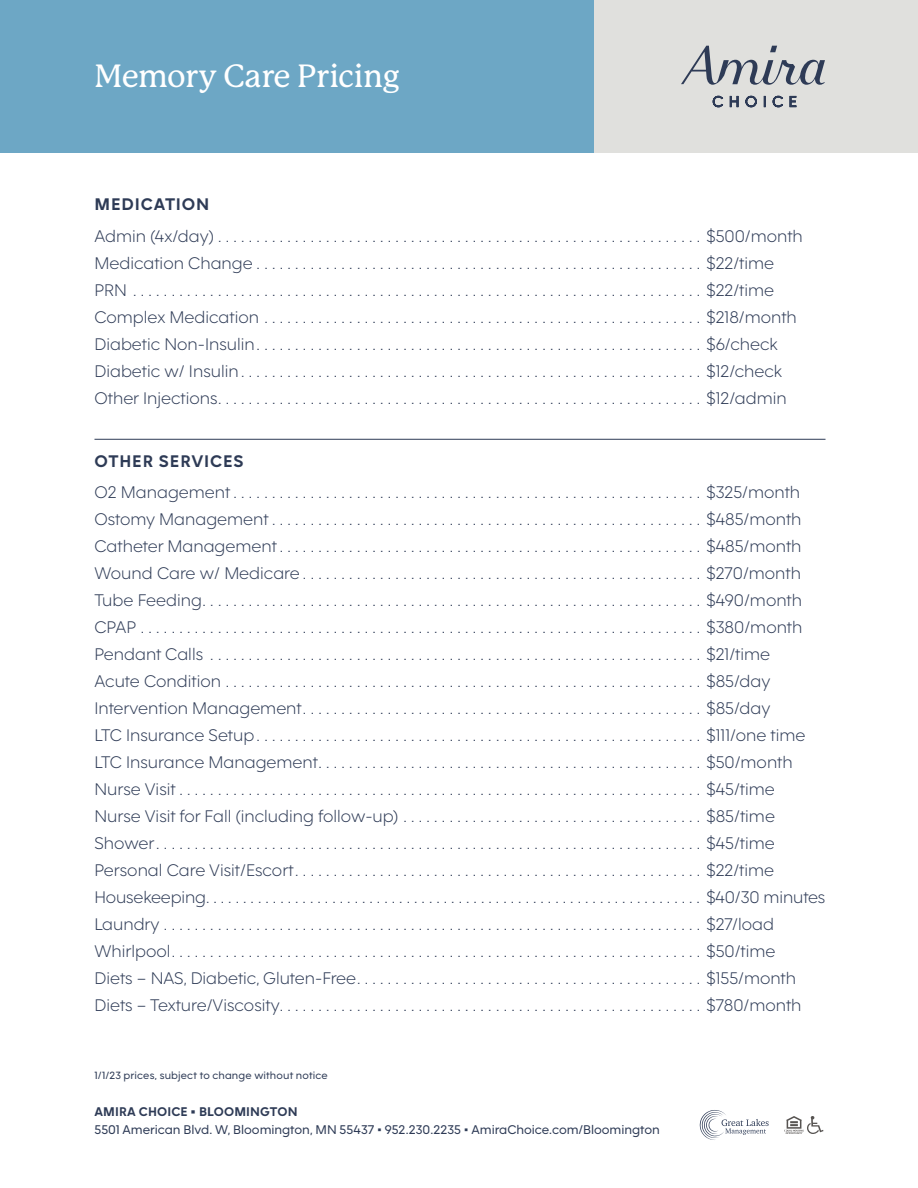
<style>
.page{position:relative;width:918px;height:1188px;background:#fff}
.page>*{position:absolute;margin:0;border:0;box-sizing:border-box;transform-origin:0 0}
.t1{font:500 31.5px "P Mackinac Pro";letter-spacing:-.01em;color:#fff}
.Text_list{font:300 18px "F37 Moon";color:#2e3b56}
.Subhead{font:700 18px "F37 Moon";letter-spacing:.05em;color:#2e3b56}
.Subhead_no_rule{font:700 18px "F37 Moon";letter-spacing:.05em;color:#2e3b56}
.t2{font:13.5px "F37 Moon";color:#2e3b56}
.t3{font:700 13.5px "F37 Moon";letter-spacing:.01em;color:#2e3b56}
.t4{font:11.25px "F37 Moon";letter-spacing:.015em;color:#2e3b56}
</style>
<div class="page">
<svg style="left:784px;top:1116px;width:40px;height:18px"></svg>
<svg style="left:700px;top:1110px;width:69px;height:30px"></svg>
<hr style="left:94px;top:439px;width:732px;height:1px;background:#2e3b56">
<div style="left:0;top:0;width:594px;height:153px;background:#6da7c5"></div>
<div style="left:594px;top:0;width:324px;height:153px;background:#e0e0dd"></div>
<svg style="left:681px;top:46px;width:144px;height:61px"></svg>
<p class="t1" style="left:94px;top:58px;width:307px">Memory Care Pricing</p>
<p class="Subhead_no_rule" style="left:94px;top:193px;width:116px">MEDICATION</p>
<p class="Text_list" style="left:94px;top:225px;width:710px">Admin (4x/day) ...............................................................$500/month</p>
<p class="Text_list" style="left:94px;top:252px;width:681px">Medication Change . . . . . . . . . . . . . . . . . . . . . . . . . . . . . . . . . . . . . . . . . . . . . . . . . . . . . . . . . . $22/time</p>
<p class="Text_list" style="left:94px;top:279px;width:681px">PRN . . . . . . . . . . . . . . . . . . . . . . . . . . . . . . . . . . . . . . . . . . . . . . . . . . . . . . . . . . . . . . . . . . . . . . . . . . $22/time</p>
<p class="Text_list" style="left:94px;top:306px;width:704px">Complex Medication . . . . . . . . . . . . . . . . . . . . . . . . . . . . . . . . . . . . . . . . . . . . . . . . . . . . . . . . . $218/month</p>
<p class="Text_list" style="left:94px;top:333px;width:685px">Diabetic Non-Insulin . . . . . . . . . . . . . . . . . . . . . . . . . . . . . . . . . . . . . . . . . . . . . . . . . . . . . . . . . . $6/check</p>
<p class="Text_list" style="left:94px;top:360px;width:689px">Diabetic w/ Insulin . . . . . . . . . . . . . . . . . . . . . . . . . . . . . . . . . . . . . . . . . . . . . . . . . . . . . . . . . . . . $12/check</p>
<p class="Text_list" style="left:94px;top:387px;width:694px">Other Injections . . . . . . . . . . . . . . . . . . . . . . . . . . . . . . . . . . . . . . . . . . . . . . . . . . . . . . . . . . . . . . . $12/admin</p>
<p class="Subhead" style="left:94px;top:450px;width:151px">OTHER SERVICES</p>
<p class="Text_list" style="left:94px;top:482px;width:707px">O2 Management . . . . . . . . . . . . . . . . . . . . . . . . . . . . . . . . . . . . . . . . . . . . . . . . . . . . . . . . . . . . . $325/month</p>
<p class="Text_list" style="left:94px;top:509px;width:709px">Ostomy Management . . . . . . . . . . . . . . . . . . . . . . . . . . . . . . . . . . . . . . . . . . . . . . . . . . . . . . . . $485/month</p>
<p class="Text_list" style="left:94px;top:536px;width:709px">Catheter Management . . . . . . . . . . . . . . . . . . . . . . . . . . . . . . . . . . . . . . . . . . . . . . . . . . . . . . . $485/month</p>
<p class="Text_list" style="left:94px;top:563px;width:708px">Wound Care w/ Medicare . . . . . . . . . . . . . . . . . . . . . . . . . . . . . . . . . . . . . . . . . . . . . . . . . . . . $270/month</p>
<p class="Text_list" style="left:94px;top:590px;width:709px">Tube Feeding . . . . . . . . . . . . . . . . . . . . . . . . . . . . . . . . . . . . . . . . . . . . . . . . . . . . . . . . . . . . . . . . . $490/month</p>
<p class="Text_list" style="left:94px;top:617px;width:709px">CPAP . . . . . . . . . . . . . . . . . . . . . . . . . . . . . . . . . . . . . . . . . . . . . . . . . . . . . . . . . . . . . . . . . . . . . . . . . $380/month</p>
<p class="Text_list" style="left:94px;top:644px;width:677px">Pendant Calls . . . . . . . . . . . . . . . . . . . . . . . . . . . . . . . . . . . . . . . . . . . . . . . . . . . . . . . . . . . . . . . . $21/time</p>
<p class="Text_list" style="left:94px;top:671px;width:678px">Acute Condition . . . . . . . . . . . . . . . . . . . . . . . . . . . . . . . . . . . . . . . . . . . . . . . . . . . . . . . . . . . . . . $85/day</p>
<p class="Text_list" style="left:94px;top:698px;width:678px">Intervention Management . . . . . . . . . . . . . . . . . . . . . . . . . . . . . . . . . . . . . . . . . . . . . . . . . . . . $85/day</p>
<p class="Text_list" style="left:94px;top:725px;width:713px">LTC Insurance Setup . . . . . . . . . . . . . . . . . . . . . . . . . . . . . . . . . . . . . . . . . . . . . . . . . . . . . . . . . . $111/one time</p>
<p class="Text_list" style="left:94px;top:752px;width:700px">LTC Insurance Management . . . . . . . . . . . . . . . . . . . . . . . . . . . . . . . . . . . . . . . . . . . . . . . . . . $50/month</p>
<p class="Text_list" style="left:94px;top:779px;width:682px">Nurse Visit . . . . . . . . . . . . . . . . . . . . . . . . . . . . . . . . . . . . . . . . . . . . . . . . . . . . . . . . . . . . . . . . . . . . $45/time</p>
<p class="Text_list" style="left:94px;top:806px;width:682px">Nurse Visit for Fall (including follow-up) . . . . . . . . . . . . . . . . . . . . . . . . . . . . . . . . . . . . . . . $85/time</p>
<p class="Text_list" style="left:94px;top:833px;width:682px">Shower . . . . . . . . . . . . . . . . . . . . . . . . . . . . . . . . . . . . . . . . . . . . . . . . . . . . . . . . . . . . . . . . . . . . . . . $45/time</p>
<p class="Text_list" style="left:94px;top:860px;width:681px">Personal Care Visit/Escort . . . . . . . . . . . . . . . . . . . . . . . . . . . . . . . . . . . . . . . . . . . . . . . . . . . . . $22/time</p>
<p class="Text_list" style="left:94px;top:887px;width:732px">Housekeeping................................................................... $40/30 minutes</p>
<p class="Text_list" style="left:94px;top:914px;width:681px">Laundry . . . . . . . . . . . . . . . . . . . . . . . . . . . . . . . . . . . . . . . . . . . . . . . . . . . . . . . . . . . . . . . . . . . . . . $27/load</p>
<p class="Text_list" style="left:94px;top:941px;width:683px">Whirlpool . . . . . . . . . . . . . . . . . . . . . . . . . . . . . . . . . . . . . . . . . . . . . . . . . . . . . . . . . . . . . . . . . . . . . $50/time</p>
<p class="Text_list" style="left:94px;top:968px;width:703px">Diets – NAS, Diabetic, Gluten-Free . . . . . . . . . . . . . . . . . . . . . . . . . . . . . . . . . . . . . . . . . . . . . $155/month</p>
<p class="Text_list" style="left:94px;top:995px;width:709px">Diets – Texture/Viscosity . . . . . . . . . . . . . . . . . . . . . . . . . . . . . . . . . . . . . . . . . . . . . . . . . . . . . . . $780/month</p>
<p class="t4" style="left:94px;top:1068px;width:235px">1/1/23 prices, subject to change without notice</p>
<p class="t3" style="left:94px;top:1103px;width:205px">AMIRA CHOICE • BLOOMINGTON</p>
<p class="t2" style="left:94px;top:1122px;width:567px">5501 American Blvd. W, Bloomington, MN 55437 • 952.230.2235 • AmiraChoice.com/Bloomington</p>
</div>
